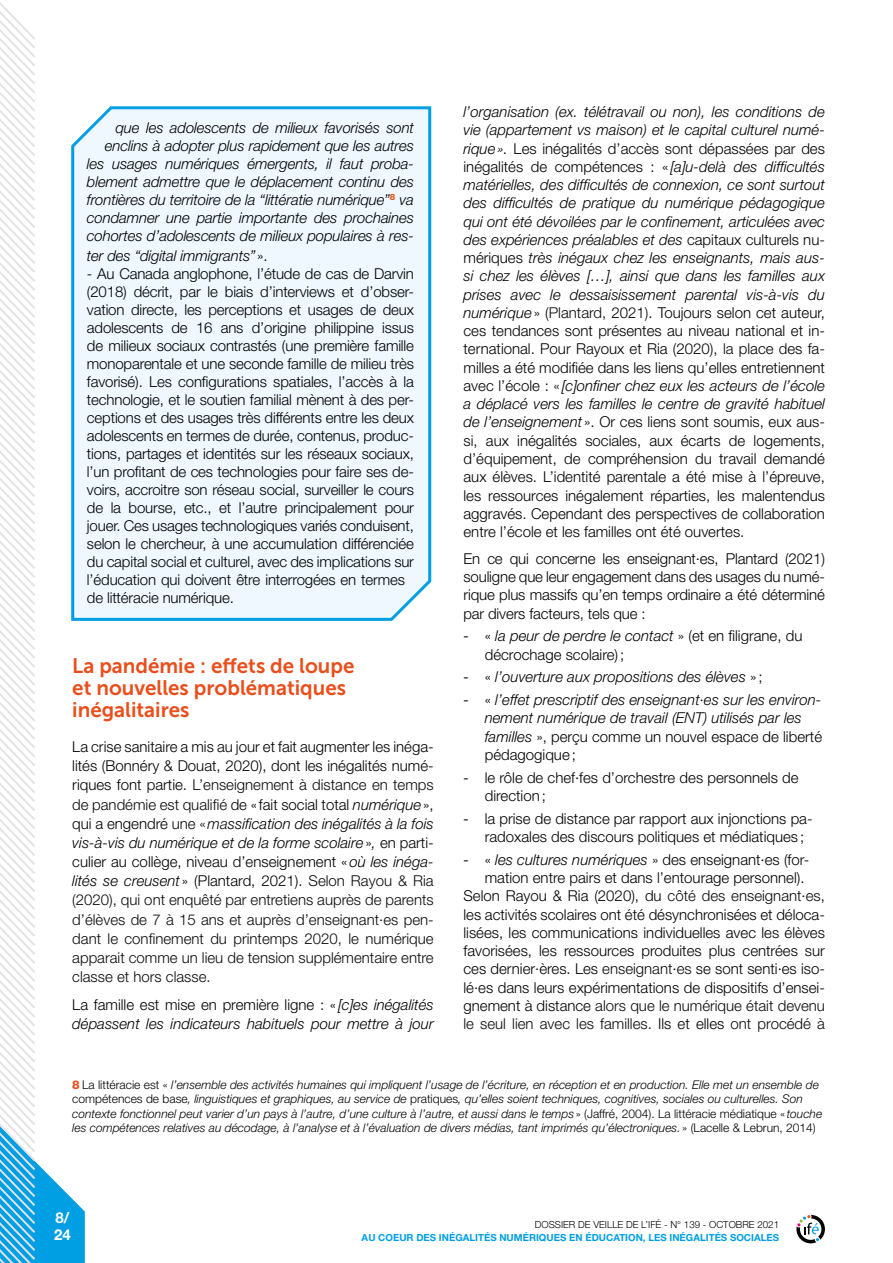
<style>
.page{position:relative;width:893px;height:1263px;background:#fff}
.page>*{position:absolute;margin:0;border:0;box-sizing:border-box;transform-origin:0 0}
.texte_courant_DV{font:21px/22.2px "Museo Sans 700";color:#e94e1b}
.Corps{font:300 15px/18.3px "Helvetica Neue LT Std";color:#000}
.Encadré{font:300 15px/18px "Helvetica Neue LT Std";letter-spacing:-.01em;color:#000}
.Corps-2{font:300 15px/19.2px "Helvetica Neue LT Std";color:#0c0c0c;text-align:justify}
.Encadré-2{font:italic 300 15px/18px "Helvetica Neue LT Std";letter-spacing:-.01em;color:#000}
.Corps-3{font:italic 300 15px/19.2px "Helvetica Neue LT Std";color:#000}
.t1{font:700 15px/16.5px "Helvetica Neue LT Std";color:#fff}
.Sommaire_-_page{font:italic 300 12px/14.4px "Helvetica Neue LT Std";color:#000}
.t2{font:700 9.75px "Helvetica Neue LT Std";color:#009fe3}
.t3{font:300 9.75px "Helvetica Neue LT Std";color:#000}
.s1{font-style:normal}
.s2{color:#000}
.s3{font-style:italic;color:#000}
.s4{font-style:italic}
.s5{color:#0c0c0c}
.s6{font-family:"Calibri";font-weight:400;font-size:16.5px}
.s7{font-family:"Calibri";font-weight:400;font-style:normal;font-size:16.5px}
.s8{font-weight:800;font-style:normal;color:#e94e1b}
</style>
<div class="page">
<svg style="left:796px;top:1215px;width:29px;height:28px"></svg>
<svg style="left:0;top:2px;width:85px;height:1261px"></svg>
<div style="left:70px;top:104px;width:362px;height:518px;background:#eef8fe"></div>
<p class="Encadré-2" style="left:87px;top:118px;width:329px;text-align:right">que les adolescents de milieux favorisés sont enclins à adopter plus rapidement que les autres les usages numériques émergents, il faut proba&shy;blement admettre que le déplacement continu des frontières du territoire de la “littératie numérique”<sup>8</sup> va condamner une partie importante des prochaines cohortes d’adolescents de milieux populaires à res-</p>
<p class="Encadré-2" style="left:87px;top:246px;width:182px">ter des “digital immigrants”<span class="s1">».</span></p>
<p class="Encadré" style="left:87px;top:264px;width:329px">- Au Canada anglophone, l’étude de cas de Darvin (2018) décrit, par le biais d’interviews et d’obser&shy;vation directe, les perceptions et usages de deux adolescents de 16 ans d’origine philippine issus de milieux sociaux contrastés (une première famille monoparentale et une seconde famille de milieu très favorisé). Les configurations spatiales, l’accès à la technologie, et le soutien familial mènent à des per&shy;ceptions et des usages très différents entre les deux adolescents en termes de durée, contenus, produc&shy;tions, partages et identités sur les réseaux sociaux, l’un profitant de ces technologies pour faire ses de&shy;voirs, accroitre son réseau social, surveiller le cours de la bourse, etc., et l’autre principalement pour jouer. Ces usages technologiques variés conduisent, selon le chercheur, à une accumulation différenciée du capital social et culturel, avec des implications sur l’éducation qui doivent être interrogées en termes de littéracie numérique.</p>
<p class="texte_courant_DV" style="left:72px;top:654px;width:284px">La pandémie : effets de loupe et nouvelles problématiques inégalitaires</p>
<p class="Corps-2" style="left:72px;top:737px;width:363px"><span class="s2">La crise sanitaire a mis au jour et fait augmenter les inéga&shy;lités (Bonnéry &amp; Douat, 2020), dont les inégalités numé&shy;riques font partie.</span> L’enseignement à distance en temps de pandémie est qualifié <span class="s2">de « fait social total</span> <span class="s3">numérique</span><span class="s2">», qui a engendré</span> une «<span class="s4">ma</span><span class="s3">ssification des inégalités à la fois vis-à-vis du numérique et de la forme scolaire</span><span class="s2">»</span><span class="s3">,</span> <span class="s2">en parti&shy;culier au collège, niveau d’enseignement «</span><span class="s3">où les inéga&shy;lités se creusent</span> <span class="s2">» (Plantard, 2021).</span> Selon Rayou &amp; Ria (2020), qui ont enquêté par entretiens auprès de parents d’élèves de 7 à 15 ans et auprès d’enseignant·es pen&shy;dant le confinement du printemps 2020, le numérique apparait comme un lieu de tension supplémentaire entre classe et hors classe.</p>
<p class="Corps-3" style="left:72px;top:995px;width:363px"><span class="s1">La famille est mise en première ligne : «</span> [c]es inégalités dépassent les indicateurs habituels pour mettre à jour</p>
<p class="Corps" style="left:463px;top:102px;width:363px;text-align:justify"><span class="s4">l’organisation (ex. télétravail ou non), les conditions de vie (appartement vs maison) et le capital culturel numé&shy;rique».</span> Les inégalités d’accès sont dépassées par des inégalités de compétences : « <span class="s4">[a]u-delà des difficultés matérielles, des difficultés de connexion, ce sont surtout des difficultés de pratique du numérique pédagogique qui ont été dévoilées par le confinement, articulées avec des expériences préalables et des</span> capitaux culturels nu&shy;mériques <span class="s4">très inégaux chez les enseignants, mais aus&shy;si chez les élèves […], ainsi que dans les familles aux prises avec le dessaisissement parental vis-à-vis du numérique</span>» (<span class="s5">Plantard,</span> 2021<span class="s5">)</span>. Toujours selon cet auteur, ces tendances sont présentes au niveau national et in&shy;ternational. Pour Rayoux et Ria (2020), <span class="s5">la</span> place des fa&shy;milles a été modifiée dans les liens qu’elles entretiennent avec l’école : <span class="s5">«</span> <span class="s4">[c]onfiner chez eux les acteurs de l’école a déplacé vers les familles le centre de gravité habituel de l’enseignement</span> ». Or ces liens sont soumis, eux aus&shy;si, aux inégalités sociales, aux écarts de logements, d’équipement, de compréhension du travail demandé aux élèves. L’identité parentale a été mise à l’épreuve, les ressources inégalement réparties, les malentendus aggravés. Cependant des perspectives de collaboration entre l’école et les familles ont été ouvertes.</p>
<p class="Corps" style="left:463px;top:549px;width:363px;text-align:justify">En ce qui concerne les enseignant·es, Plantard (2021) souligne que leur engagement dans des usages du numé&shy;rique plus massifs qu’en temps ordinaire a été déterminé par divers facteurs, tels que :</p>
<p class="Corps" style="left:485px;top:626px;width:319px;text-indent:-21px"><span class="s6">-</span> « <span class="s4">la peur de perdre le contact</span> » (et en filigrane, du décrochage scolaire);</p>
<p class="Encadré-2" style="left:463px;top:668px;width:301px"><span class="s7">-</span> <span class="s1">«</span> l’ouverture aux propositions des élèves <span class="s1">» ;</span></p>
<p class="Encadré-2" style="left:485px;top:690px;width:339px;text-indent:-21px"><span class="s7">-</span> <span class="s1">«</span> l’effet prescriptif des enseignant·es sur les environ&shy;nement numérique de travail (ENT) utilisés par les familles <span class="s1">», perçu comme un nouvel espace de liberté pédagogique;</span></p>
<p class="Corps" style="left:485px;top:768px;width:315px;text-indent:-21px"><span class="s6">-</span> le rôle de chef·fes d’orchestre des personnels de direction;</p>
<p class="Corps" style="left:485px;top:809px;width:329px;text-indent:-21px"><span class="s6">-</span> la prise de distance par rapport aux injonctions pa&shy;radoxales des discours politiques et médiatiques ;</p>
<p class="Corps" style="left:485px;top:850px;width:326px;text-indent:-21px"><span class="s6">-</span> « <span class="s4">les cultures numériques</span> » des enseignant·es (for&shy;mation entre pairs et dans l’entourage personnel).</p>
<p class="Corps" style="left:463px;top:886px;width:363px;text-align:justify">Selon Rayou &amp; Ria (2020), du <span class="s5">côté des enseignant·es</span>, les activités scolaires ont été désynchronisées et déloca&shy;lisées, les communications individuelles avec les élèves favorisées, les ressources produites plus centrées sur ces dernier<span class="s5">·</span>ères. Les <span class="s5">enseignant·es</span> se sont senti·es iso&shy;lé<span class="s5">·</span>es dans leurs expérimentations de dispositifs d’ensei&shy;gnement à distance <span class="s5">alors que le numérique était devenu le seul lien avec les familles.</span> Ils et elles <span class="s5">ont procédé à</span></p>
<p class="Sommaire_-_page" style="left:72px;top:1077px;width:751px"><span class="s8">8</span> <span class="s1">La littéracie est «</span> l’ensemble des activités humaines qui impliquent l’usage de l’écriture, en réception et en production. Elle met un ensemble de <span class="s1">compétences de base</span>, linguistiques et graphiques, au service de <span class="s1">pratiques</span>, qu’elles soient techniques, cognitives, sociales ou culturelles. Son contexte fonctionnel peut varier d’un pays à l’autre, d’une culture à l’autre, et aussi dans le temps <span class="s1">» (Jaffré, 2004). La littéracie médiatique «</span> touche les compétences relatives au décodage, à l’analyse et à l’évaluation de divers médias, tant imprimés qu’électroniques. <span class="s1">» (Lacelle &amp; Lebrun, 2014)</span></p>
<p class="t1" style="left:54px;top:1209px;width:18px">8/<br>24</p>
<p class="t3" style="left:535px;top:1219px;width:246px">DOSSIER DE VEILLE DE L’IFÉ - N° 139 - OCTOBRE 2021</p>
<p class="t2" style="left:362px;top:1231px;width:419px">AU COEUR DES INÉGALITÉS NUMÉRIQUES EN ÉDUCATION, LES INÉGALITÉS SOCIALES</p>
</div>
